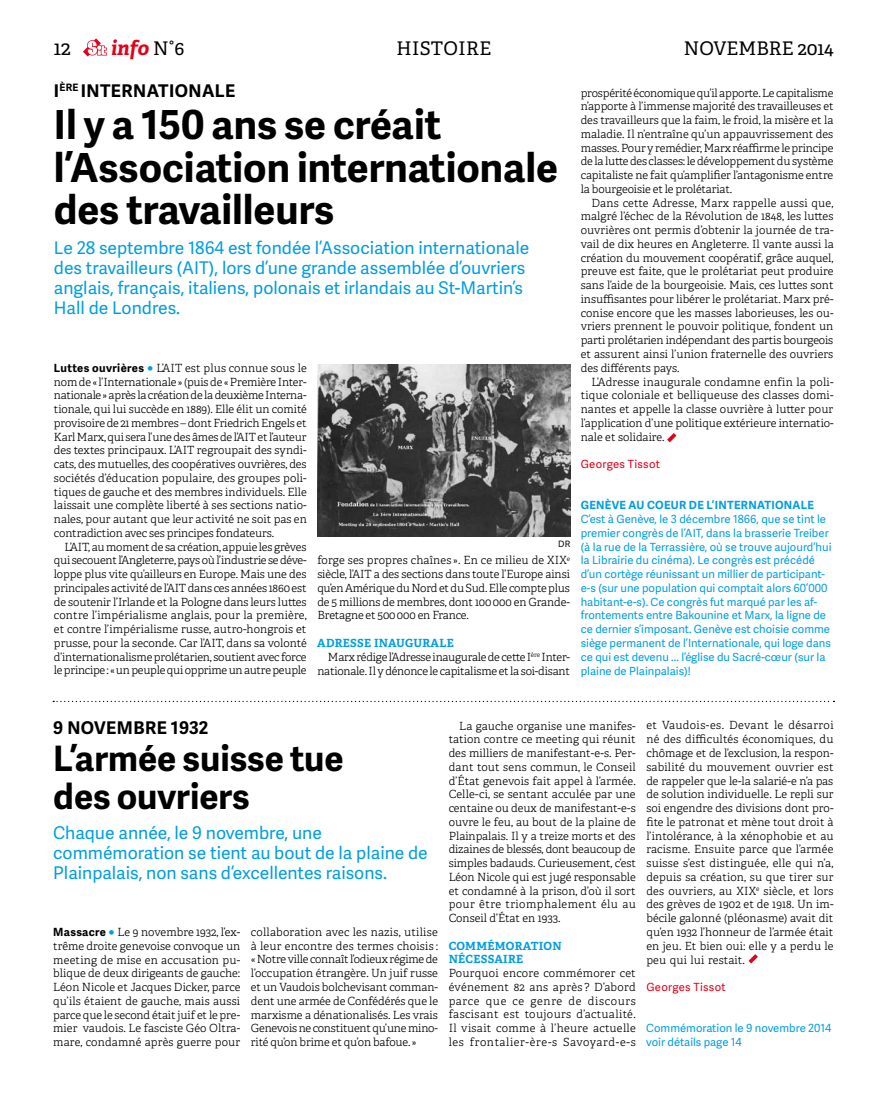
<style>
.page{position:relative;width:869px;height:1117px;background:#fff}
.page>*{position:absolute;margin:0;border:0;box-sizing:border-box;transform-origin:0 0}
.t1{font:700 40px/42.5px "Adelle Sans";color:#000}
.t2{font:700 35px/37.5px "Adelle Sans";color:#000}
.t3{font:italic 700 20px "Adelle";color:#e2001a}
.t4{font:20px "Adelle";color:#000}
.t5{font:18.75px "Adelle";color:#000}
.t6{font:17.5px/20px "Adelle Sans";color:#009ee0}
.t7{font:700 17.5px "Adelle Sans";letter-spacing:.025em;color:#000}
.t8{font:300 11.25px/13.8px "Adelle";letter-spacing:-.005em;color:#000;text-align:justify}
.t9{font:11.25px/13.8px "Adelle Sans";color:#009ee0}
.t10{font:700 11.25px/13.8px "Adelle";letter-spacing:.025em;color:#009ee0}
.t11{font:700 11.25px "Adelle Sans";letter-spacing:.025em;color:#009ee0}
.t12{font:11.25px "Adelle Sans";letter-spacing:.025em;color:#e2001a}
.t13{font:8.75px "Adelle Sans";color:#000}
.s1{font-weight:400;font-style:normal;font-size:18.75px;color:#000}
.s2{font-family:"Adelle Sans";font-weight:700}
.s3{font-family:"Adelle Sans";font-weight:700;color:#009ee0}
</style>
<div class="page">
<svg style="left:748px;top:954px;width:9px;height:9px"></svg>
<svg style="left:667px;top:433px;width:9px;height:9px"></svg>
<svg style="left:53px;top:700px;width:781px;height:2px"></svg>
<img style="left:317px;top:364px;width:253px;height:173px">
<svg style="left:83px;top:38px;width:24px;height:19px"></svg>
<h3 class="t4" style="left:54px;top:36px;width:18px">12</h3>
<h3 class="t3" style="left:111px;top:36px;width:75px">info <span class="s1">N°6</span></h3>
<h3 class="t5" style="left:683px;top:37px;width:151px">NOVEMBRE 2014</h3>
<h3 class="t5" style="left:396px;top:37px;width:47px">HISTOI</h3>
<h3 class="t5" style="left:466px;top:37px;width:27px">RE</h3>
<h3 class="t7" style="left:54px;top:77px;width:181px">I <sup>ère</sup> Internationale</h3>
<h1 class="t1" style="left:54px;top:102px;width:505px">Il y a 150 ans se créait l’Association internationale des travailleurs</h1>
<h3 class="t6" style="left:54px;top:237px;width:477px">Le 28 septembre 1864 est fondée l’Association internationale des travailleurs (AIT), lors d’une grande assemblée d’ouvriers anglais, français, italiens, polonais et irlandais au St-Martin’s Hall de Londres.</h3>
<p class="t8" style="left:54px;top:361px;width:254px"><span class="s2">Luttes ouvrières</span> <span class="s3">○</span> L’AIT est plus connue sous le nom de «l’Internationale» (puis de «Première Inter&shy;nationale» après la création de la deuxième Interna&shy;tionale, qui lui succède en 1889). Elle élit un comité provisoire de 21 membres – dont Friedrich Engels et Karl Marx, qui sera l’une des âmes de l’AIT et l’auteur des textes principaux. L’AIT regroupait des syndi&shy;cats, des mutuelles, des coopératives ouvrières, des sociétés d’éducation populaire, des groupes poli&shy;tiques de gauche et des membres individuels. Elle laissait une complète liberté à ses sections natio&shy;nales, pour autant que leur activité ne soit pas en contradiction avec ses principes fondateurs.</p>
<p class="t8" style="left:54px;top:540px;width:254px;text-indent:11px">L’AIT, au moment de sa création, appuie les grèves qui secouent l’Angleterre, pays où l’industrie se déve&shy;loppe plus vite qu’ailleurs en Europe. Mais une des principales activité de l’AIT dans ces années 1860 est de soutenir l’Irlande et la Pologne dans leurs luttes contre l’impérialisme anglais, pour la première, et contre l’impérialisme russe, autro-hongrois et prusse, pour la seconde. Car l’AIT, dans sa volonté d’internationalisme prolétarien, soutient avec force le principe: «un peuple qui opprime un autre peuple</p>
<p class="t13" style="left:558px;top:537px;width:14px">DR</p>
<p class="t8" style="left:317px;top:553px;width:254px">forge ses propres chaînes ». En ce milieu de XIX<sup>e </sup>siècle, l’AIT a des sections dans toute l’Europe ainsi qu’en Amérique du Nord et du Sud. Elle compte plus de 5 millions de membres, dont 100000 en Grande-Bretagne et 500000 en France.</p>
<p class="t10" style="left:317px;top:636px;width:138px">ADRESSE INAUGURALE</p>
<p class="t8" style="left:328px;top:650px;width:243px">Marx rédige l’Adresse inaugurale de cette I<sup>ère</sup> Inter-</p>
<p class="t8" style="left:317px;top:663px;width:254px">nationale. Il y dénonce le capitalisme et la soi-disant</p>
<p class="t8" style="left:580px;top:86px;width:254px">prospérité économique qu’il apporte. Le capitalisme n’apporte à l’immense majorité des travailleuses et des travailleurs que la faim, le froid, la misère et la maladie. Il n’entraîne qu’un appauvrissement des masses. Pour y remédier, Marx réaffirme le principe de la lutte des classes: le développement du système capitaliste ne fait qu’amplifier l’antagonisme entre la bourgeoisie et le prolétariat.</p>
<p class="t8" style="left:580px;top:196px;width:254px;text-indent:11px">Dans cette Adresse, Marx rappelle aussi que, malgré l’échec de la Révolution de 1848, les luttes ouvrières ont permis d’obtenir la journée de tra&shy;vail de dix heures en Angleterre. Il vante aussi la création du mouvement coopératif, grâce auquel, preuve est faite, que le prolétariat peut produire sans l’aide de la bourgeoisie. Mais, ces luttes sont insuffisantes pour libérer le prolétariat. Marx pré&shy;conise encore que les masses laborieuses, les ou&shy;vriers prennent le pouvoir politique, fondent un parti prolétarien indépendant des partis bourgeois et assurent ainsi l’union fraternelle des ouvriers des différents pays.</p>
<p class="t8" style="left:580px;top:375px;width:254px;text-indent:11px">L’Adresse inaugurale condamne enfin la poli&shy;tique coloniale et belliqueuse des classes domi&shy;nantes et appelle la classe ouvrière à lutter pour l’application d’une politique extérieure internatio&shy;nale et solidaire.</p>
<p class="t12" style="left:580px;top:456px;width:81px">Georges Tissot</p>
<p class="t11" style="left:580px;top:497px;width:233px">Genève au coeur de l’Internationale</p>
<p class="t9" style="left:580px;top:512px;width:252px">C’est à Genève, le 3 décembre 1866, que se tint le premier congrès de l’AIT, dans la brasserie Treiber (à la rue de la Terrassière, où se trouve aujourd’hui la Librairie du cinéma). Le congrès est précédé d’un cortège réunissant un millier de participant&shy;e-s (sur une population qui comptait alors 60’000 habitant-e-s). Ce congrès fut marqué par les af&shy;frontements entre Bakounine et Marx, la ligne de ce dernier s’imposant. Genève est choisie comme siège permanent de l’Internationale, qui loge dans ce qui est devenu ... l’église du Sacré-cœur (sur la plaine de Plainpalais)!</p>
<h3 class="t7" style="left:53px;top:714px;width:156px">9 novembre 1932</h3>
<h2 class="t2" style="left:53px;top:738px;width:292px">L’armée suisse tue des ouvriers</h2>
<h3 class="t6" style="left:53px;top:822px;width:376px">Chaque année, le 9 novembre, une commémoration se tient au bout de la plaine de<br>Plainpalais, non sans d’excellentes raisons.</h3>
<p class="t8" style="left:53px;top:925px;width:189px"><span class="s2">M assacre</span> <span class="s3">○</span> Le 9 novembre 1932, l’ex&shy;trême droite genevoise convoque un meeting de mise en accusation pu&shy;blique de deux dirigeants de gauche:<br>Léon Nicole et Jacques Dicker, parce qu’ils étaient de gauche, mais aussi parce que le second était juif et le pre&shy;mier vaudois. Le fasciste Géo Oltra&shy;mare, condamné après guerre pour</p>
<p class="t8" style="left:251px;top:925px;width:188px">collaboration avec les nazis, utilise à leur encontre des termes choisis : «Notre ville connaît l’odieux régime de l’occupation étrangère. Un juif russe et un Vaudois bolchevisant comman&shy;dent une armée de Confédérés que le marxisme a dénationalisés. Les vrais Genevois ne constituent qu’une mino&shy;rité qu’on brime et qu’on bafoue. »</p>
<p class="t8" style="left:448px;top:718px;width:189px;text-indent:11px">La gauche organise une manifes&shy;tation contre ce meeting qui réunit des milliers de manifestant-e-s. Per&shy;dant tout sens commun, le Conseil d’État genevois fait appel à l’armée.<br>Celle-ci, se sentant acculée par une centaine ou deux de manifestant-e-s ouvre le feu, au bout de la plaine de Plainpalais. Il y a treize morts et des dizaines de blessés, dont beaucoup de simples badauds. Curieusement, c’est Léon Nicole qui est jugé responsable et condamné à la prison, d’où il sort pour être triomphalement élu au Conseil d’État en 1933.</p>
<p class="t10" style="left:448px;top:938px;width:105px">COMMÉMORATION<br>NÉCESSAIRE</p>
<p class="t8" style="left:448px;top:966px;width:188px">Pourquoi encore commémorer cet événement 82 ans après ? D’abord parce que ce genre de discours fascisant est toujours d’actualité.<br>Il visait comme à l’heure actuelle les frontalier-ère-s Savoyard-e-s</p>
<p class="t8" style="left:646px;top:718px;width:189px">et Vaudois-es. Devant le désarroi né des difficultés économiques, du chômage et de l’exclusion, la respon&shy;sabilité du mouvement ouvrier est de rappeler que le-la salarié-e n’a pas de solution individuelle. Le repli sur soi engendre des divisions dont pro&shy;fite le patronat et mène tout droit à l’intolérance, à la xénophobie et au racisme. Ensuite parce que l’armée suisse s’est distinguée, elle qui n’a, depuis sa création, su que tirer sur des ouvriers, au XIX<sup>e</sup> siècle, et lors des grèves de 1902 et de 1918. Un im&shy;bécile galonné (pléonasme) avait dit qu’en 1932 l’honneur de l’armée était en jeu. Et bien oui: elle y a perdu le peu qui lui restait.</p>
<p class="t12" style="left:646px;top:978px;width:81px">Georges Tissot</p>
<p class="t9" style="left:646px;top:1020px;width:186px">Commémoration le 9 novembre 2014 voir détails page 14</p>
</div>
